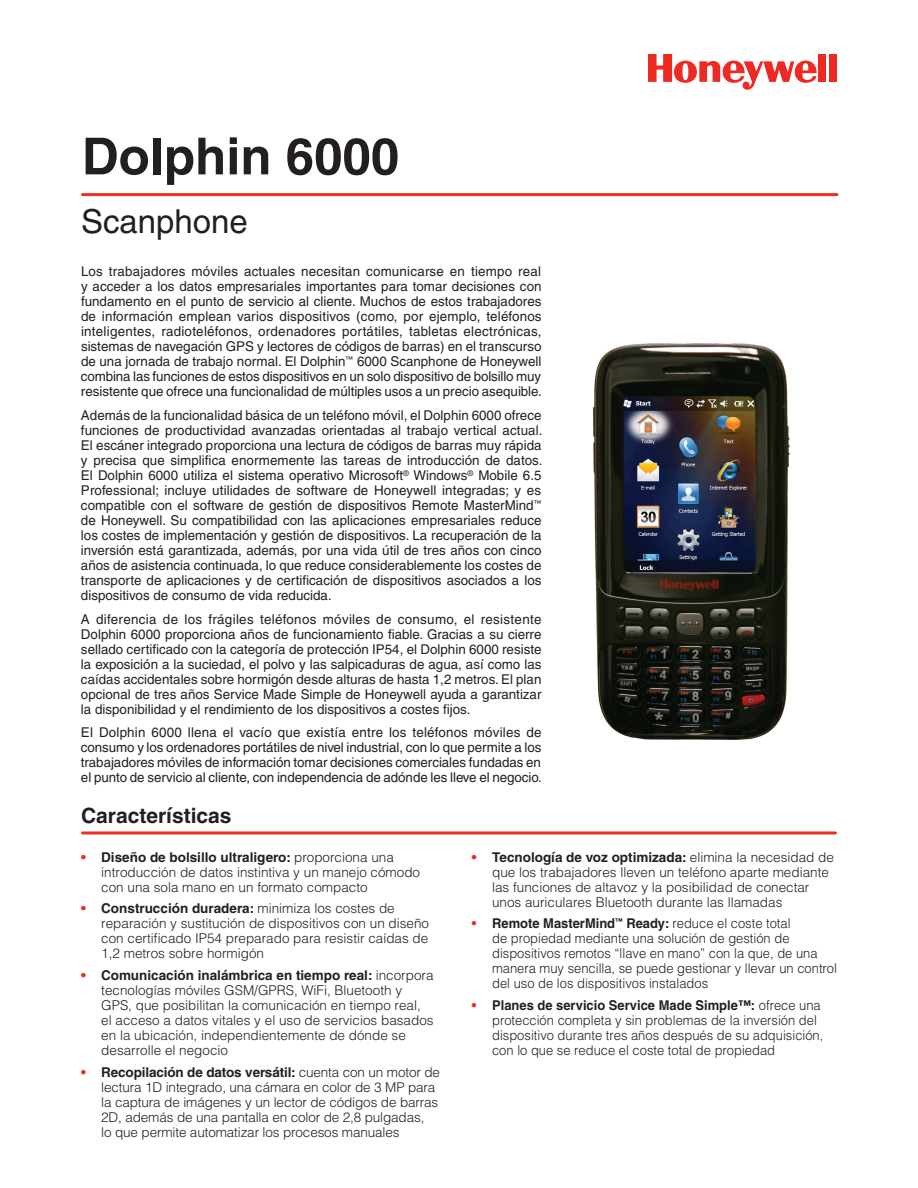
<style>
.page{position:relative;width:918px;height:1188px;background:#fff}
.page>*{position:absolute;margin:0;border:0;box-sizing:border-box;transform-origin:0 0}
.t1{font:700 51px "Helvetica";color:#231f20}
.t2{font:33px "Helvetica";color:#231f20}
.t3{font:700 21px "Helvetica";color:#231f20}
.t4{font:13.5px/15px "Helvetica";letter-spacing:-.005em;color:#231f20;text-align:justify}
.t5{font:300 13.5px/15px "Helvetica";color:#231f20}
.t6{font:300 13.5px/15px "Helvetica";color:#231f20;scale:.96 1}
.s1{font-weight:700;color:#ee2823}
.s2{font-weight:700}
</style>
<div class="page">
<div style="left:818px;top:54px;width:8px;height:28px;background:#ee2823"></div>
<div style="left:829px;top:54px;width:8px;height:28px;background:#ee2823"></div>
<svg style="left:648px;top:54px;width:169px;height:36px"></svg>
<img style="left:592px;top:343px;width:198px;height:397px">
<hr style="left:82px;top:193px;width:755px;height:3px;background:#ee2e22">
<hr style="left:82px;top:831px;width:754px;height:3px;background:#ee2e22">
<h1 class="t1" style="left:82px;top:125px;width:319px">Dolphin 6000</h1>
<h2 class="t2" style="left:81px;top:202px;width:168px">Scanphone</h2>
<p class="t4" style="left:81px;top:264px;width:462px">Los trabajadores móviles actuales necesitan comunicarse en tiempo real y acceder a los datos empresariales importantes para tomar decisiones con fundamento en el punto de servicio al cliente. Muchos de estos trabajadores de información emplean varios dispositivos (como, por ejemplo, teléfonos inteligentes, radioteléfonos, ordenadores portátiles, tabletas electrónicas, sistemas de navegación GPS y lectores de códigos de barras) en el transcurso de una jornada de trabajo normal. El Dolphin<sup>™</sup> 6000 Scanphone de Honeywell combina las funciones de estos dispositivos en un solo dispositivo de bolsillo muy resistente que ofrece una funcionalidad de múltiples usos a un precio asequible.</p>
<p class="t4" style="left:81px;top:408px;width:463px">Además de la funcionalidad básica de un teléfono móvil, el Dolphin 6000 ofrece funciones de productividad avanzadas orientadas al trabajo vertical actual.<br>El escáner integrado proporciona una lectura de códigos de barras muy rápida y precisa que simplifica enormemente las tareas de introducción de datos.<br>El Dolphin 6000 utiliza el sistema operativo Microsoft<sup>®</sup> Windows<sup>®</sup> Mobile 6.5<br>Professional; incluye utilidades de software de Honeywell integradas; y es compatible con el software de gestión de dispositivos Remote MasterMind<sup>™ </sup>de Honeywell. Su compatibilidad con las aplicaciones empresariales reduce los costes de implementación y gestión de dispositivos. La recuperación de la inversión está garantizada, además, por una vida útil de tres años con cinco años de asistencia continuada, lo que reduce considerablemente los costes de transporte de aplicaciones y de certificación de dispositivos asociados a los dispositivos de consumo de vida reducida.</p>
<p class="t4" style="left:81px;top:611px;width:462px">A diferencia de los frágiles teléfonos móviles de consumo, el resistente Dolphin 6000 proporciona años de funcionamiento fiable. Gracias a su cierre sellado certificado con la categoría de protección IP54, el Dolphin 6000 resiste la exposición a la suciedad, el polvo y las salpicaduras de agua, así como las caídas accidentales sobre hormigón desde alturas de hasta 1,2 metros. El plan opcional de tres años Service Made Simple de Honeywell ayuda a garantizar la disponibilidad y el rendimiento de los dispositivos a costes fijos.</p>
<p class="t4" style="left:81px;top:725px;width:463px">El Dolphin 6000 llena el vacío que existía entre los teléfonos móviles de consumo y los ordenadores portátiles de nivel industrial, con lo que permite a los trabajadores móviles de información tomar decisiones comerciales fundadas en el punto de servicio al cliente, con independencia de adónde les lleve el negocio.</p>
<h3 class="t3" style="left:81px;top:803px;width:152px">Características</h3>
<p class="t5" style="left:101px;top:849px;width:320px;text-indent:-20px"><span class="s1">•</span> <span class="s2">Diseño de bolsillo ultraligero:</span> proporciona una introducción de datos instintiva y un manejo cómodo con una sola mano en un formato compacto</p>
<p class="t5" style="left:101px;top:901px;width:329px;text-indent:-20px"><span class="s1">•</span> <span class="s2">Construcción duradera:</span> minimiza los costes de reparación y sustitución de dispositivos con un diseño con certificado IP54 preparado para resistir caídas de 1,2 metros sobre hormigón</p>
<p class="t5" style="left:101px;top:967px;width:334px;text-indent:-20px"><span class="s1">•</span> <span class="s2">Comunicación inalámbrica en tiempo real:</span> incorpora tecnologías móviles GSM/GPRS, WiFi, Bluetooth y GPS, que posibilitan la comunicación en tiempo real, el acceso a datos vitales y el uso de servicios basados en la ubicación, independientemente de dónde se desarrolle el negocio</p>
<p class="t5" style="left:101px;top:1064px;width:340px;text-indent:-20px"><span class="s1">•</span> <span class="s2">Recopilación de datos versátil:</span> cuenta con un motor de lectura 1D integrado, una cámara en color de 3 MP para la captura de imágenes y un lector de códigos de barras 2D, además de una pantalla en color de 2,8 pulgadas,<br>lo que permite automatizar los procesos manuales</p>
<p class="t5" style="left:492px;top:849px;width:343px;text-indent:-20px"><span class="s1">•</span> <span class="s2">Tecnología de voz optimizada:</span> elimina la necesidad de que los trabajadores lleven un teléfono aparte mediante las funciones de altavoz y la posibilidad de conectar unos auriculares Bluetooth durante las llamadas</p>
<p class="t6" style="left:492px;top:916px;width:361px;text-indent:-20px"><span class="s1">•</span> <span class="s2">Remote MasterMind</span><sup>™</sup> <span class="s2">Ready:</span> reduce el coste total<br>de propiedad mediante una solución de gestión de dispositivos remotos “llave en mano” con la que, de una manera muy sencilla, se puede gestionar y llevar un control del uso de los dispositivos instalados</p>
<p class="t6" style="left:492px;top:997px;width:347px;text-indent:-20px"><span class="s1">•</span> <span class="s2">Planes de servicio Service Made Simple™:</span> ofrece una protección completa y sin problemas de la inversión del dispositivo durante tres años después de su adquisición, con lo que se reduce el coste total de propiedad</p>
</div>
